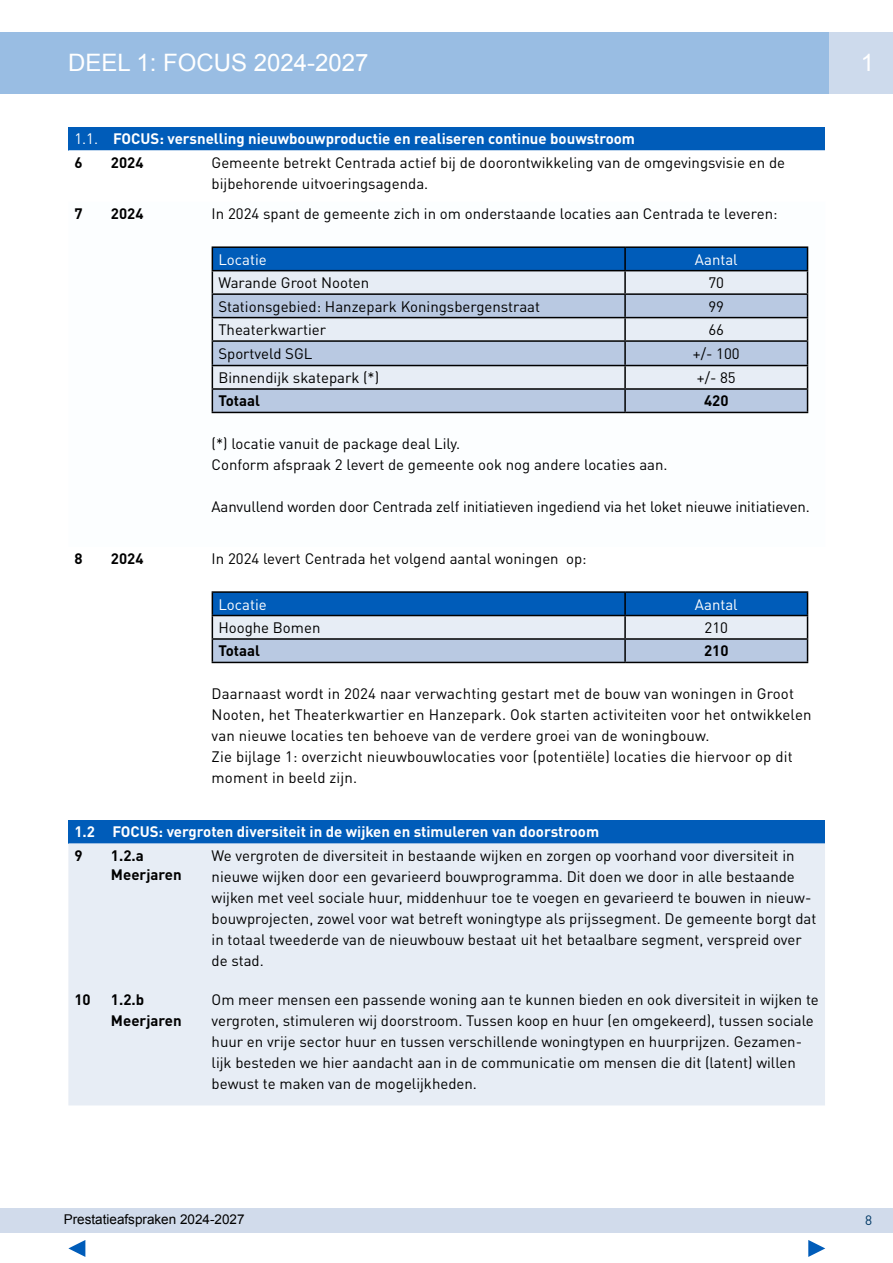
<style>
.page{position:relative;width:893px;height:1263px;background:#fff}
.page>*{position:absolute;margin:0;border:0;box-sizing:border-box;transform-origin:0 0}
.t1{font:24px "Arial";color:#fff}
.t2{font:15px/21px "DIN Pro";color:#000}
.t3{font:700 15px/23.4px "DIN Pro";color:#fff}
.t4{font:700 15px/19.5px "DIN Pro";color:#000}
.t5{font:15px "DIN Pro";color:#fff}
.t6{font:13.5px "Arial";color:#000}
.t7{font:13.5px "DIN Pro";color:#003865}
.s1{font-weight:400}
.s2{color:#000}
</style>
<div class="page">
<div style="left:0;top:1208px;width:893px;height:24px;background:#d1dbeb"></div>
<svg style="left:68px;top:1240px;width:17px;height:17px"></svg>
<svg style="left:808px;top:1240px;width:17px;height:17px"></svg>
<svg style="left:0;top:32px;width:893px;height:62px;background:#9cbfe3"></svg>
<div style="left:68px;top:127px;width:757px;height:23px;background:#005cb9"></div>
<svg style="left:68px;top:150px;width:757px;height:1px"></svg>
<hr style="left:212px;top:246px;width:413px;height:2px;background:#000">
<hr style="left:625px;top:246px;width:183px;height:2px;background:#000">
<svg style="left:212px;top:247px;width:596px;height:165px;background:#a5bad3"></svg>
<hr style="left:212px;top:412px;width:413px;height:1px;background:#000">
<hr style="left:625px;top:412px;width:183px;height:1px;background:#000">
<hr style="left:212px;top:591px;width:413px;height:2px;background:#000">
<hr style="left:625px;top:591px;width:183px;height:2px;background:#000">
<svg style="left:212px;top:592px;width:596px;height:70px;background:#81a5cc"></svg>
<hr style="left:212px;top:662px;width:413px;height:1px;background:#000">
<hr style="left:625px;top:662px;width:183px;height:1px;background:#000">
<div style="left:68px;top:820px;width:757px;height:23px;background:#005cb9"></div>
<div style="left:68px;top:843px;width:757px;height:262px;background:#e7edf5"></div>
<h1 class="t1" style="left:68px;top:47px;width:302px">DEEL 1: FOCUS 2024-2027</h1>
<h1 class="t1" style="left:861px;top:47px;width:15px">1</h1>
<p class="t3" style="left:74px;top:125px;width:562px"><span class="s1">1.1.</span> FOCUS: versnelling nieuwbouwproductie en realiseren continue bouwstroom<br><span class="s2">6</span></p>
<p class="t4" style="left:111px;top:151px;width:34px">2024</p>
<p class="t2" style="left:212px;top:150px;width:575px">Gemeente betrekt Centrada actief bij de doorontwikkeling van de omgevingsvisie en de bijbehorende uitvoeringsagenda.</p>
<p class="t4" style="left:74px;top:202px;width:10px">7</p>
<p class="t4" style="left:111px;top:202px;width:34px">2024</p>
<p class="t2" style="left:212px;top:202px;width:567px">In 2024 spant de gemeente zich in om onderstaande locaties aan Centrada te leveren:</p>
<p class="t5" style="left:218px;top:247px;width:50px">Locatie</p>
<p class="t5" style="left:695px;top:247px;width:44px">Aantal</p>
<p class="t2" style="left:218px;top:271px;width:152px">Warande Groot Nooten</p>
<p class="t2" style="left:708px;top:271px;width:17px">70</p>
<p class="t2" style="left:218px;top:294px;width:323px">Stationsgebied: Hanzepark Koningsbergenstraat</p>
<p class="t2" style="left:708px;top:294px;width:17px">99</p>
<p class="t2" style="left:218px;top:318px;width:109px">Theaterkwartier</p>
<p class="t2" style="left:708px;top:318px;width:17px">66</p>
<p class="t2" style="left:218px;top:341px;width:96px">Sportveld SGL</p>
<p class="t2" style="left:693px;top:341px;width:48px">+/- 100</p>
<p class="t2" style="left:218px;top:366px;width:162px">Binnendijk skatepark (*)</p>
<p class="t2" style="left:697px;top:366px;width:40px">+/- 85</p>
<p class="t4" style="left:218px;top:389px;width:43px">Totaal</p>
<p class="t4" style="left:704px;top:389px;width:26px">420</p>
<p class="t2" style="left:212px;top:432px;width:457px">(*) locatie vanuit de package deal Lily.<br>Conform afspraak 2 levert de gemeente ook nog andere locaties aan.</p>
<p class="t2" style="left:212px;top:495px;width:600px">Aanvullend worden door Centrada zelf initiatieven ingediend via het loket nieuwe initiatieven.</p>
<p class="t4" style="left:74px;top:547px;width:10px">8</p>
<p class="t4" style="left:111px;top:547px;width:34px">2024</p>
<p class="t2" style="left:212px;top:547px;width:377px">In 2024 levert Centrada het volgend aantal woningen op:</p>
<p class="t5" style="left:218px;top:592px;width:50px">Locatie</p>
<p class="t5" style="left:695px;top:592px;width:44px">Aantal</p>
<p class="t2" style="left:218px;top:616px;width:104px">Hooghe Bomen</p>
<p class="t2" style="left:705px;top:616px;width:25px">210</p>
<p class="t4" style="left:218px;top:639px;width:43px">Totaal</p>
<p class="t4" style="left:704px;top:639px;width:26px">210</p>
<p class="t2" style="left:212px;top:682px;width:601px">Daarnaast wordt in 2024 naar verwachting gestart met de bouw van woningen in Groot Nooten, het Theaterkwartier en Hanzepark. Ook starten activiteiten voor het ontwikkelen van nieuwe locaties ten behoeve van de verdere groei van de woningbouw.<br>Zie bijlage 1: overzicht nieuwbouwlocaties voor (potentiële) locaties die hiervoor op dit moment in beeld zijn.</p>
<p class="t3" style="left:74px;top:818px;width:526px">1.2 FOCUS: vergroten diversiteit in de wijken en stimuleren van doorstroom</p>
<p class="t4" style="left:74px;top:844px;width:10px">9</p>
<p class="t4" style="left:111px;top:844px;width:72px">1.2.a<br>Meerjaren</p>
<p class="t2" style="left:212px;top:843px;width:606px">We vergroten de diversiteit in bestaande wijken en zorgen op voorhand voor diversiteit in nieuwe wijken door een gevarieerd bouwprogramma. Dit doen we door in alle bestaande wijken met veel sociale huur, middenhuur toe te voegen en gevarieerd te bouwen in nieuw&shy;bouwprojecten, zowel voor wat betreft woningtype als prijssegment. De gemeente borgt dat in totaal tweederde van de nieuwbouw bestaat uit het betaalbare segment, verspreid over de stad.</p>
<p class="t4" style="left:74px;top:988px;width:18px">10</p>
<p class="t4" style="left:111px;top:988px;width:72px;line-height:21px">1.2.b<br>Meerjaren</p>
<p class="t2" style="left:212px;top:988px;width:609px">Om meer mensen een passende woning aan te kunnen bieden en ook diversiteit in wijken te vergroten, stimuleren wij doorstroom. Tussen koop en huur (en omgekeerd), tussen sociale huur en vrije sector huur en tussen verschillende woningtypen en huurprijzen. Gezamen&shy;lijk besteden we hier aandacht aan in de communicatie om mensen die dit (latent) willen bewust te maken van de mogelijkheden.</p>
<p class="t6" style="left:64px;top:1210px;width:182px">Prestatieafspraken 2024-2027</p>
<p class="t7" style="left:865px;top:1209px;width:9px">8</p>
</div>
